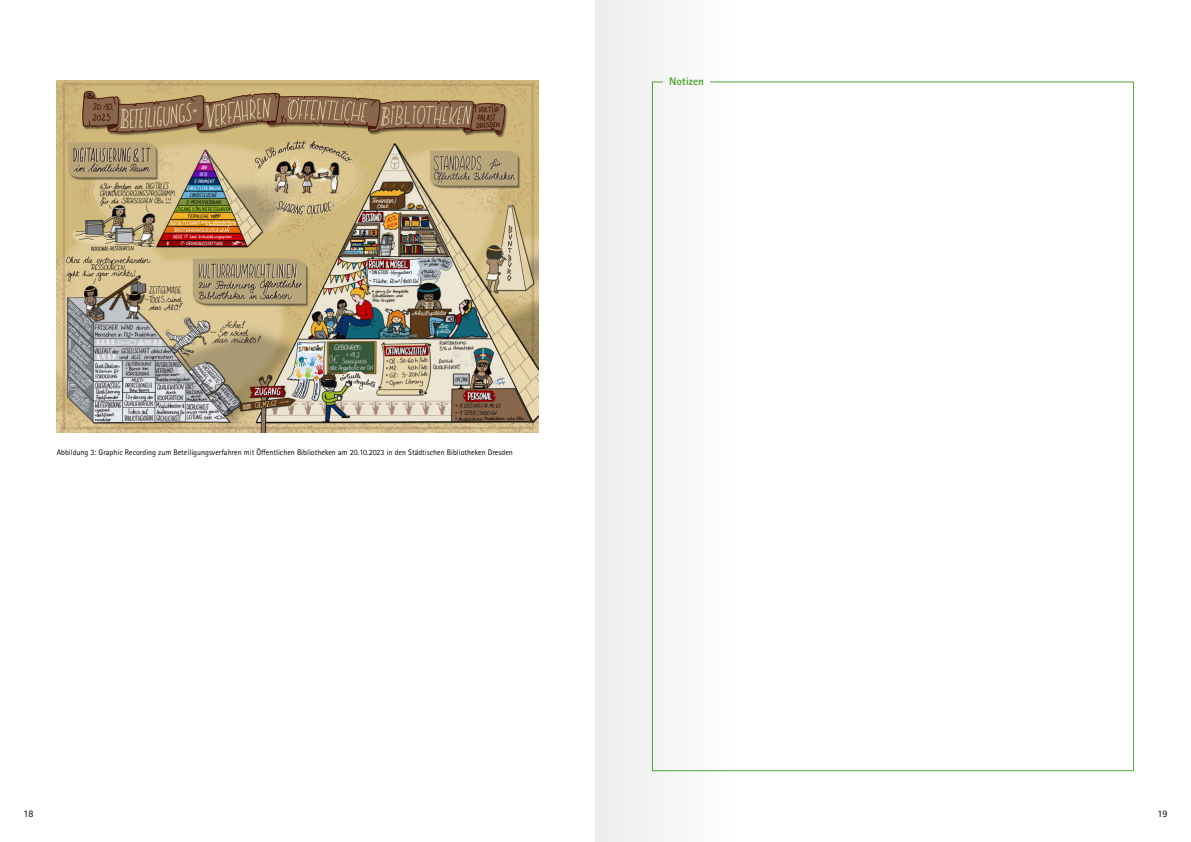
<style>
.page{position:relative;width:1191px;height:842px;background:#fff}
.page>*{position:absolute;margin:0;border:0;box-sizing:border-box;transform-origin:0 0}
.t1{font:800 11px "Rotis Sans Serif W1 G";color:#52ae32}
.t2{font:10px "Rotis Sans Serif W1 G";color:#000}
.t3{font:8px "Rotis Sans Serif W1 G";color:#000}
</style>
<div class="page">
<img style="left:57px;top:81px;width:482px;height:352px">
<div style="left:595px;top:0;width:141px;height:842px;background:#f5f5f5"></div>
<p class="t3" style="left:57px;top:448px;width:458px">Abbildung 3: Graphic Recording zum Beteiligungsverfahren mit Öffentlichen Bibliotheken am 20.10.2023 in den Städtischen Bibliotheken Dresden</p>
<h1 class="t1" style="left:669px;top:74px;width:36px">Notizen</h1>
<p class="t2" style="left:23px;top:808px;width:11px">18</p>
<p class="t2" style="left:1157px;top:808px;width:11px">19</p>
</div>
